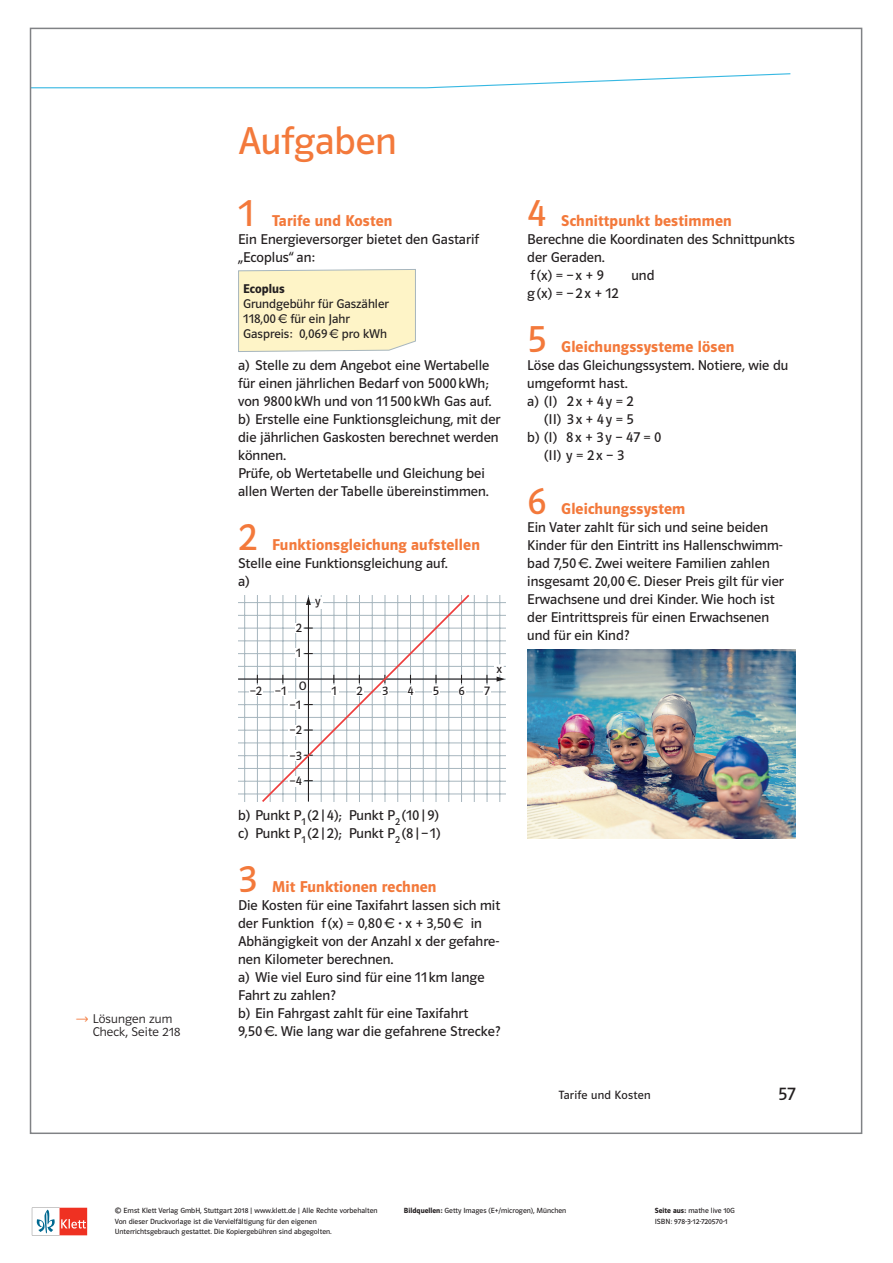
<style>
.page{position:relative;width:893px;height:1263px;background:#fff}
.page>*{position:absolute;margin:0;border:0;box-sizing:border-box;transform-origin:0 0}
.t1{font:39px "Polo MA11 K Buch";color:#f3793b}
.t2{font:37.95px "Polo MA11 K Buch";color:#f3793b}
.t3{font:18px "Polo MA11 K Buch";color:#231f20}
.t4{font:15.75px "Polo MA11 K Hfett";letter-spacing:.01em;color:#f3793b}
.t5{font:14.25px/18px "Polo MA11 K Buch";color:#231f20}
.t6{font:12.75px/15px "Polo MA11 K Buch";color:#231f20}
.t7{font:12.75px/13.5px "Polo ST11 K Leicht";letter-spacing:.01em;color:#231f20}
.t8{font:12.75px "Polo MA11 K Hfett";color:#231f20}
.t9{font:12.3px/25.3px "Polo MA11 K Buch";color:#231f20}
.t10{font:12px "Polo MA11 K Buch";letter-spacing:.02em;color:#231f20}
.t11{font:7.5px/10.1px "Polo ST11 K Buch";color:#231f20}
.s1{font-family:"Polo ST11 K Hfett"}
</style>
<div class="page">
<svg style="left:32px;top:1208px;width:55px;height:27px"></svg>
<img style="left:527px;top:649px;width:268px;height:189px">
<div style="left:238px;top:269px;width:178px;height:83px;background:#fef4c7"></div>
<hr style="left:499px;top:595px;width:1px;height:206px;background:#a7b6be">
<hr style="left:487px;top:595px;width:1px;height:206px;background:#a7b6be">
<hr style="left:474px;top:595px;width:1px;height:206px;background:#a7b6be">
<hr style="left:244px;top:595px;width:1px;height:206px;background:#a7b6be">
<hr style="left:238px;top:794px;width:268px;height:1px;background:#a7b6be">
<hr style="left:238px;top:781px;width:268px;height:1px;background:#a7b6be">
<hr style="left:238px;top:768px;width:268px;height:1px;background:#a7b6be">
<hr style="left:238px;top:755px;width:268px;height:1px;background:#a7b6be">
<hr style="left:238px;top:743px;width:268px;height:1px;background:#a7b6be">
<hr style="left:238px;top:730px;width:268px;height:1px;background:#a7b6be">
<hr style="left:238px;top:717px;width:268px;height:1px;background:#a7b6be">
<hr style="left:238px;top:704px;width:268px;height:1px;background:#a7b6be">
<hr style="left:238px;top:691px;width:268px;height:1px;background:#a7b6be">
<hr style="left:238px;top:679px;width:268px;height:1px;background:#a7b6be">
<hr style="left:238px;top:666px;width:268px;height:1px;background:#a7b6be">
<hr style="left:238px;top:653px;width:268px;height:1px;background:#a7b6be">
<hr style="left:238px;top:640px;width:268px;height:1px;background:#a7b6be">
<hr style="left:238px;top:628px;width:268px;height:1px;background:#a7b6be">
<hr style="left:238px;top:615px;width:268px;height:1px;background:#a7b6be">
<hr style="left:238px;top:602px;width:268px;height:1px;background:#a7b6be">
<svg style="left:497px;top:677px;width:8px;height:5px"></svg>
<div style="left:494px;top:664px;width:10px;height:10px;background:#fff"></div>
<div style="left:249px;top:685px;width:14px;height:11px;background:#fff"></div>
<div style="left:483px;top:685px;width:8px;height:11px;background:#fff"></div>
<hr style="left:238px;top:678px;width:262px;height:1px;background:#231f20">
<svg style="left:257px;top:595px;width:214px;height:207px"></svg>
<svg style="left:33px;top:73px;width:758px;height:16px"></svg>
<p class="t7" style="left:93px;top:1012px;width:89px">Lösungen zum<br>Check, Seite 218</p>
<h1 class="t1" style="left:238px;top:120px;width:160px">Aufgaben</h1>
<h2 class="t2" style="left:238px;top:193px;width:18px">1</h2>
<p class="t4" style="left:272px;top:212px;width:122px">Tarife und Kosten</p>
<p class="t5" style="left:238px;top:230px;width:242px">Ein Energieversorger bietet den Gastarif „Ecoplus“ an:</p>
<p class="t8" style="left:243px;top:282px;width:43px">Ecoplus</p>
<p class="t6" style="left:243px;top:296px;width:147px">Grundgebühr für Gaszähler<br>118,00€ für ein Jahr<br>Gaspreis: 0,069€ pro kWh</p>
<p class="t5" style="left:238px;top:356px;width:264px">a) Stelle zu dem Angebot eine Wertabelle für einen jährlichen Bedarf von 5000kWh; von 9800kWh und von 11500kWh Gas auf. b) Erstelle eine Funktionsgleichung, mit der die jährlichen Gaskosten berechnet werden können.<br>Prüfe, ob Wertetabelle und Gleichung bei allen Werten der Tabelle übereinstimmen.</p>
<h2 class="t2" style="left:238px;top:517px;width:21px">2</h2>
<p class="t4" style="left:272px;top:536px;width:209px">Funktionsgleichung aufstellen</p>
<p class="t5" style="left:238px;top:554px;width:211px">Stelle eine Funktionsgleichung auf. a)</p>
<p class="t9" style="left:296px;top:616px;width:8px">2<br>1</p>
<p class="t9" style="left:315px;top:588px;width:7px">y</p>
<p class="t9" style="left:250px;top:678px;width:38px">−2 −1</p>
<p class="t9" style="left:299px;top:673px;width:9px">O</p>
<p class="t9" style="left:289px;top:692px;width:14px;text-align:justify">−1 −2 −3 −4</p>
<p class="t9" style="left:496px;top:656px;width:7px">x</p>
<p class="t9" style="left:356px;top:678px;width:8px">2</p>
<p class="t9" style="left:407px;top:678px;width:8px">4</p>
<p class="t9" style="left:433px;top:678px;width:8px">5</p>
<p class="t9" style="left:458px;top:678px;width:8px">6</p>
<p class="t9" style="left:484px;top:678px;width:7px">7</p>
<p class="t9" style="left:331px;top:678px;width:7px">1</p>
<p class="t9" style="left:382px;top:678px;width:8px">3</p>
<p class="t5" style="left:238px;top:806px;width:204px">b) Punkt P<sub>1</sub> (2|4); Punkt P<sub>2</sub> (10|9) c) Punkt P<sub>1</sub> (2|2); Punkt P<sub>2</sub> (8|–1)</p>
<h2 class="t2" style="left:238px;top:859px;width:21px">3</h2>
<p class="t4" style="left:272px;top:878px;width:166px">Mit Funktionen rechnen</p>
<p class="t5" style="left:238px;top:896px;width:264px">Die Kosten für eine Taxifahrt lassen sich mit der Funktion f(x) = 0,80€·x + 3,50€ in Abhängigkeit von der Anzahl x der gefahre&shy;nen Kilometer berechnen.<br>a) Wie viel Euro sind für eine 11 km lange Fahrt zu zahlen?<br>b) Ein Fahrgast zahlt für eine Taxifahrt 9,50€. Wie lang war die gefahrene Strecke?</p>
<h2 class="t2" style="left:527px;top:193px;width:21px">4</h2>
<p class="t4" style="left:561px;top:212px;width:172px">Schnittpunkt bestimmen</p>
<p class="t5" style="left:527px;top:230px;width:269px">Berechne die Koordinaten des Schnittpunkts der Geraden.<br>f(x) = –x + 9</p>
<p class="t5" style="left:631px;top:266px;width:25px">und</p>
<p class="t5" style="left:527px;top:284px;width:93px">g(x) = –2x + 12</p>
<h2 class="t2" style="left:527px;top:319px;width:21px">5</h2>
<p class="t4" style="left:561px;top:338px;width:175px">Gleichungssysteme lösen</p>
<p class="t5" style="left:527px;top:356px;width:263px">Löse das Gleichungssystem. Notiere, wie du</p>
<p class="t5" style="left:527px;top:374px;width:102px">umgeformt hast.</p>
<p class="t5" style="left:527px;top:392px;width:108px">a) (I) 2x + 4y = 2</p>
<p class="t5" style="left:544px;top:410px;width:91px">(II) 3x + 4y = 5</p>
<p class="t5" style="left:527px;top:428px;width:136px">b) (I) 8x + 3y – 47 = 0</p>
<p class="t5" style="left:544px;top:446px;width:82px">(II) y = 2x – 3</p>
<h2 class="t2" style="left:527px;top:481px;width:21px">6</h2>
<p class="t4" style="left:561px;top:500px;width:126px">Gleichungssystem</p>
<p class="t5" style="left:527px;top:518px;width:258px">Ein Vater zahlt für sich und seine beiden Kinder für den Eintritt ins Hallenschwimm&shy;bad 7,50€. Zwei weitere Familien zahlen insgesamt 20,00€. Dieser Preis gilt für vier Erwachsene und drei Kinder. Wie hoch ist der Eintrittspreis für einen Erwachsenen und für ein Kind?</p>
<p class="t10" style="left:559px;top:1089px;width:93px">Tarife und Kosten</p>
<p class="t3" style="left:778px;top:1084px;width:19px">57</p>
<p class="t11" style="left:115px;top:1206px;width:264px">© Ernst Klett Verlag GmbH, Stuttgart 2018 | www.klett.de | Alle Rechte vorbehalten<br>Von dieser Druckvorlage ist die Vervielfältigung für den eigenen<br>Unterrichtsgebrauch gestattet. Die Kopiergebühren sind abgegolten.</p>
<p class="t11" style="left:655px;top:1206px;width:82px"><span class="s1">Seite aus:</span> mathe live 10G<br>ISBN: 978-3-12-720570-1</p>
<p class="t11" style="left:404px;top:1206px;width:164px"><span class="s1">Bildquellen:</span> Getty Images (E+/microgen), München</p>
</div>
